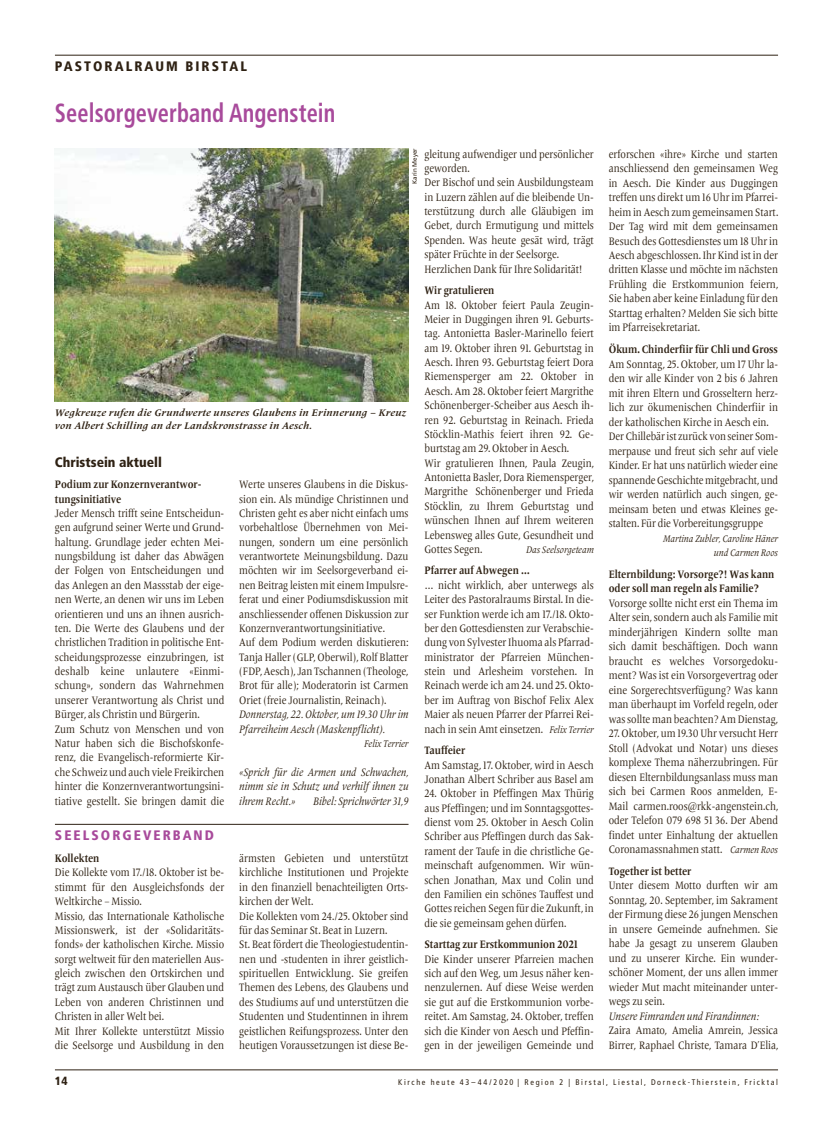
<style>
.page{position:relative;width:833px;height:1134px;background:#fff}
.page>*{position:absolute;margin:0;border:0;box-sizing:border-box;transform-origin:0 0}
.t1{font:700 condensed 26.25px "Frutiger";letter-spacing:.005em;color:#a84a9b;scale:.85 1}
.t2{font:900 condensed 13.75px "Frutiger";letter-spacing:.15em;color:#2e2113}
.t3{font:900 condensed 13.75px "Frutiger";color:#2e2113}
.t4{font:900 condensed 13.75px "Frutiger";letter-spacing:.15em;color:#a84a9b}
.t5{font:900 condensed 11.88px "Frutiger";color:#2e2113}
.t6{font:11.25px/14.4px "Frutiger Serif LT Pro";color:#2e2113;scale:.85 1}
.t7{font:700 11.25px/14.5px "Frutiger Serif LT Pro";color:#2e2113;scale:.85 1}
.t8{font:italic 11.25px/14.4px "Frutiger Serif LT Pro";color:#2e2113;scale:.85 1}
.t9{font:italic 700 10px/12.5px "Frutiger Serif LT Pro";letter-spacing:.025em;color:#2e2113}
.t10{font:italic 10px/14.5px "Frutiger Serif LT Pro";color:#2e2113;text-align:right;scale:.85 1}
.t11{font:condensed 8.12px "Frutiger";letter-spacing:.2em;color:#2e2113}
.t12{font:6.25px "Frutiger";color:#2e2113}
.s1{font-style:italic;font-size:10px}
</style>
<div class="page">
<hr style="left:55px;top:1070px;width:723px;height:1px;background:#2e2113">
<hr style="left:55px;top:55px;width:723px;height:1px;background:#2e2113">
<img style="left:55px;top:148px;width:353px;height:254px">
<hr style="left:55px;top:824px;width:353px;height:1px;background:#2e2113">
<p class="t2" style="left:55px;top:58px;width:194px">PASTORALRAUM BIRSTAL</p>
<h1 class="t1" style="left:55px;top:97px;width:331px">Seelsorgeverband Angenstein</h1>
<p class="t12" style="left:411px;top:184px;width:37px;rotate:-90deg">Karin Meyer</p>
<p class="t6" style="left:424px;top:147px;width:201px">gleitung aufwendiger und persönlicher geworden.<br>Der Bischof und sein Ausbildungsteam in Luzern zählen auf die bleibende Un&shy;terstützung durch alle Gläubigen im Gebet, durch Ermutigung und mittels Spenden. Was heute gesät wird, trägt später Früchte in der Seelsorge.<br>Herzlichen Dank für Ihre Solidarität!</p>
<p class="t7" style="left:424px;top:283px;width:84px">Wir gratulieren</p>
<p class="t6" style="left:424px;top:298px;width:201px">Am 18. Oktober feiert Paula Zeugin-Meier in Duggingen ihren 91. Geburts&shy;tag. Antonietta Basler-Marinello feiert am 19. Oktober ihren 91. Geburtstag in Aesch. Ihren 93. Geburtstag feiert Dora Riemensperger am 22. Oktober in Aesch. Am 28. Oktober feiert Margrithe Schönenberger-Scheiber aus Aesch ih&shy;ren 92. Geburtstag in Reinach. Frieda Stöcklin-Mathis feiert ihren 92. Ge&shy;burtstag am 29. Oktober in Aesch.<br>Wir gratulieren Ihnen, Paula Zeugin, Antonietta Basler, Dora Riemensperger, Margrithe Schönenberger und Frieda Stöcklin, zu Ihrem Geburtstag und wünschen Ihnen auf Ihrem weiteren Lebensweg alles Gute, Gesundheit und Gottes Segen.</p>
<p class="t9" style="left:55px;top:407px;width:352px">Wegkreuze rufen die Grundwerte unseres Glaubens in Erinnerung – Kreuz von Albert Schilling an der Landskronstrasse in Aesch.</p>
<p class="t3" style="left:55px;top:454px;width:108px">Christsein aktuell</p>
<p class="t7" style="left:55px;top:477px;width:174px">Podium zur Konzernverantwor&shy;tungsinitiative</p>
<p class="t6" style="left:55px;top:506px;width:201px">Jeder Mensch trifft seine Entscheidun&shy;gen aufgrund seiner Werte und Grund&shy;haltung. Grundlage jeder echten Mei&shy;nungsbildung ist daher das Abwägen der Folgen von Entscheidungen und das Anlegen an den Massstab der eige&shy;nen Werte, an denen wir uns im Leben orientieren und uns an ihnen ausrich&shy;ten. Die Werte des Glaubens und der christlichen Tradition in politische Ent&shy;scheidungsprozesse einzubringen, ist deshalb keine unlautere «Einmi&shy;schung», sondern das Wahrnehmen unserer Verantwortung als Christ und Bürger, als Christin und Bürgerin.<br>Zum Schutz von Menschen und von Natur haben sich die Bischofskonfe&shy;renz, die Evangelisch-reformierte Kir&shy;che Schweiz und auch viele Freikirchen hinter die Konzernverantwortungsini&shy;tiative gestellt. Sie bringen damit die</p>
<p class="t6" style="left:239px;top:477px;width:201px">Werte unseres Glaubens in die Diskus&shy;sion ein. Als mündige Christinnen und Christen geht es aber nicht einfach ums vorbehaltlose Übernehmen von Mei&shy;nungen, sondern um eine persönlich verantwortete Meinungsbildung. Dazu möchten wir im Seelsorgeverband ei&shy;nen Beitrag leisten mit einem Impulsre&shy;ferat und einer Podiumsdiskussion mit anschliessender offenen Diskussion zur Konzernverantwortungsinitiative.<br>Auf dem Podium werden diskutieren:<br>Tanja Haller (GLP, Oberwil), Rolf Blatter (FDP, Aesch), Jan Tschannen (Theologe, Brot für alle); Moderatorin ist Carmen Oriet (freie Journalistin, Reinach).</p>
<p class="t8" style="left:239px;top:707px;width:201px">Donnerstag, 22. Oktober, um 19.30 Uhr im<br>Pfarreiheim Aesch (Maskenpflicht).</p>
<p class="t10" style="left:364px;top:736px;width:54px">Felix Terrier</p>
<p class="t8" style="left:239px;top:765px;width:201px;text-align:justify">«Sprich für die Armen und Schwachen, nimm sie in Schutz und verhilf ihnen zu ihrem Recht.»</p>
<p class="t10" style="left:526px;top:542px;width:81px">Das Seelsorgeteam</p>
<p class="t7" style="left:424px;top:563px;width:126px">Pfarrer auf Abwegen …</p>
<p class="t6" style="left:424px;top:578px;width:201px;text-align:justify">… nicht wirklich, aber unterwegs als Leiter des Pastoralraums Birstal. In die&shy;ser Funktion werde ich am 17./18. Okto&shy;ber den Gottesdiensten zur Verabschie&shy;dung von Sylvester Ihuoma als Pfarrad&shy;ministrator der Pfarreien München&shy;stein und Arlesheim vorstehen. In Reinach werde ich am 24. und 25. Okto&shy;ber im Auftrag von Bischof Felix Alex Maier als neuen Pfarrer der Pfarrei Rei&shy;nach in sein Amt einsetzen. <span class="s1">Felix Terrier</span></p>
<p class="t7" style="left:424px;top:743px;width:50px">Tauffeier</p>
<p class="t6" style="left:424px;top:758px;width:201px">Am Samstag, 17. Oktober, wird in Aesch<br>Jonathan Albert Schriber aus Basel am</p>
<p class="t6" style="left:424px;top:786px;width:201px;text-align:justify">24. Oktober in Pfeffingen Max Thürig aus Pfeffingen; und im Sonntagsgottes&shy;dienst vom 25. Oktober in Aesch Colin Schriber aus Pfeffingen durch das Sak&shy;rament der Taufe in die christliche Ge&shy;meinschaft aufgenommen. Wir wün&shy;schen Jonathan, Max und Colin und den Familien ein schönes Tauffest und Gottes reichen Segen für die Zukunft, in die sie gemeinsam gehen dürfen.</p>
<p class="t7" style="left:424px;top:937px;width:182px">Starttag zur Erstkommunion 2021</p>
<p class="t6" style="left:424px;top:952px;width:201px;text-align:justify">Die Kinder unserer Pfarreien machen sich auf den Weg, um Jesus näher ken&shy;nenzulernen. Auf diese Weise werden sie gut auf die Erstkommunion vorbe&shy;reitet. Am Samstag, 24. Oktober, treffen sich die Kinder von Aesch und Pfeffin&shy;gen in der jeweiligen Gemeinde und</p>
<p class="t8" style="left:313px;top:793px;width:114px">Bibel: Sprichwörter 31,9</p>
<p class="t4" style="left:55px;top:827px;width:161px">SEELSORGEVERBAND</p>
<p class="t7" style="left:55px;top:851px;width:54px">Kollekten</p>
<p class="t6" style="left:55px;top:865px;width:201px">Die Kollekte vom 17./18. Oktober ist be&shy;stimmt für den Ausgleichsfonds der Weltkirche – Missio.<br>Missio, das Internationale Katholische Missionswerk, ist der «Solidaritäts&shy;fonds» der katholischen Kirche. Missio sorgt weltweit für den materiellen Aus&shy;gleich zwischen den Ortskirchen und trägt zum Austausch über Glauben und Leben von anderen Christinnen und Christen in aller Welt bei.<br>Mit Ihrer Kollekte unterstützt Missio die Seelsorge und Ausbildung in den</p>
<p class="t6" style="left:239px;top:851px;width:201px">ärmsten Gebieten und unterstützt kirchliche Institutionen und Projekte in den finanziell benachteiligten Orts&shy;kirchen der Welt.<br>Die Kollekten vom 24./25. Oktober sind für das Seminar St. Beat in Luzern.<br>St. Beat fördert die Theologiestudentin&shy;nen und -studenten in ihrer geistlich&shy;spirituellen Entwicklung. Sie greifen Themen des Lebens, des Glaubens und des Studiums auf und unterstützen die Studenten und Studentinnen in ihrem geistlichen Reifungsprozess. Unter den heutigen Voraussetzungen ist diese Be-</p>
<p class="t6" style="left:609px;top:147px;width:201px;text-align:justify">erforschen «ihre» Kirche und starten anschliessend den gemeinsamen Weg in Aesch. Die Kinder aus Duggingen treffen uns direkt um 16 Uhr im Pfarrei&shy;heim in Aesch zum gemeinsamen Start.<br>Der Tag wird mit dem gemeinsamen Besuch des Gottesdienstes um 18 Uhr in Aesch abgeschlossen. Ihr Kind ist in der dritten Klasse und möchte im nächsten Frühling die Erstkommunion feiern, Sie haben aber keine Einladung für den Starttag erhalten? Melden Sie sich bitte im Pfarreisekretariat.</p>
<p class="t7" style="left:609px;top:342px;width:201px">Ökum. Chinderfiir für Chli und Gross</p>
<p class="t6" style="left:609px;top:357px;width:201px">Am Sonntag, 25. Oktober, um 17 Uhr la&shy;den wir alle Kinder von 2 bis 6 Jahren mit ihren Eltern und Grosseltern herz&shy;lich zur ökumenischen Chinderfiir in der katholischen Kirche in Aesch ein.<br>Der Chillebär ist zurück von seiner Som&shy;merpause und freut sich sehr auf viele Kinder. Er hat uns natürlich wieder eine spannende Geschichte mitgebracht, und wir werden natürlich auch singen, ge&shy;meinsam beten und etwas Kleines ge&shy;stalten. Für die Vorbereitungsgruppe</p>
<p class="t10" style="left:663px;top:531px;width:137px">Martina Zubler, Caroline Häner und Carmen Roos</p>
<p class="t7" style="left:609px;top:567px;width:196px">Elternbildung: Vorsorge?! Was kann oder soll man regeln als Familie?</p>
<p class="t6" style="left:609px;top:596px;width:201px;text-align:justify">Vorsorge sollte nicht erst ein Thema im Alter sein, sondern auch als Familie mit minderjährigen Kindern sollte man sich damit beschäftigen. Doch wann braucht es welches Vorsorgedoku&shy;ment? Was ist ein Vorsorgevertrag oder eine Sorgerechtsverfügung? Was kann man überhaupt im Vorfeld regeln, oder was sollte man beachten? Am Dienstag,</p>
<p class="t6" style="left:609px;top:726px;width:201px;text-align:justify">27. Oktober, um 19.30 Uhr versucht Herr Stoll (Advokat und Notar) uns dieses komplexe Thema näherzubringen. Für diesen Elternbildungsanlass muss man sich bei Carmen Roos anmelden, E-Mail carmen.roos@rkk-angenstein.ch, oder Telefon 079 698 51 36. Der Abend findet unter Einhaltung der aktuellen Coronamassnahmen statt. <span class="s1">Carmen Roos</span></p>
<p class="t7" style="left:609px;top:864px;width:99px">Together ist better</p>
<p class="t6" style="left:609px;top:878px;width:201px;text-align:justify">Unter diesem Motto durften wir am Sonntag, 20. September, im Sakrament der Firmung diese 26 jungen Menschen in unsere Gemeinde aufnehmen. Sie habe Ja gesagt zu unserem Glauben und zu unserer Kirche. Ein wunder&shy;schöner Moment, der uns allen immer wieder Mut macht miteinander unter&shy;wegs zu sein.</p>
<p class="t8" style="left:609px;top:1009px;width:178px">Unsere Fimranden und Firandinnen:</p>
<p class="t6" style="left:609px;top:1023px;width:201px">Zaira Amato, Amelia Amrein, Jessica<br>Birrer, Raphael Christe, Tamara D’Elia,</p>
<p class="t5" style="left:55px;top:1074px;width:14px">14</p>
<p class="t11" style="left:398px;top:1077px;width:381px">Kirche heute 43–44/2020 | Region 2 | Birstal, Liestal, Dorneck-Thierstein, Fricktal</p>
</div>
